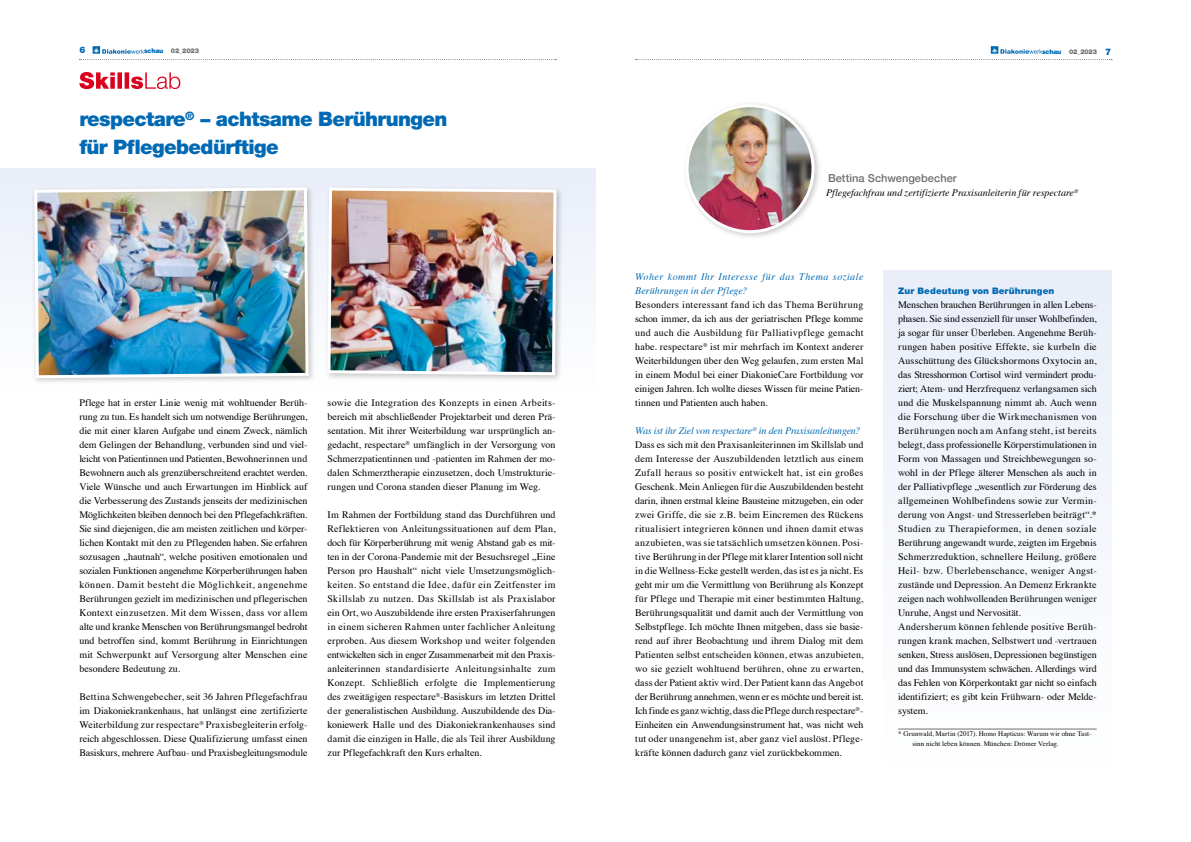
<style>
.page{position:relative;width:1191px;height:842px;background:#fff}
.page>*{position:absolute;margin:0;border:0;box-sizing:border-box;transform-origin:0 0}
.t1{font:900 20px/28px "Helvetica Neue LT Pro";letter-spacing:-.03em;color:#0069b4}
.t2{font:500 11px "Helvetica Neue";letter-spacing:.005em;color:#6f6f6e}
.t3{font:10px/14px "Times";letter-spacing:.005em;color:#000;text-align:justify}
.t4{font:italic 10px/14px "Times";letter-spacing:.04em;color:#0069b4}
.t5{font:italic 10px "Times";letter-spacing:-.01em;color:#000}
.t6{font:900 9px "Helvetica Neue LT Pro";letter-spacing:.015em;color:#0069b4}
.t7{font:7px/10px "Times";letter-spacing:.01em;color:#000}
.t8{font:900 6.5px "Helvetica Neue LT Pro";letter-spacing:-.03em;color:#6f6f6e}
.s1{color:#0069b4}
.s2{font-size:9px;color:#0069b4}
.s3{font-style:italic;color:#0069b4}
</style>
<div class="page">
<svg style="left:79px;top:46px;width:477px;height:14px"></svg>
<svg style="left:635px;top:46px;width:477px;height:14px"></svg>
<svg style="left:79px;top:72px;width:101px;height:17px"></svg>
<div style="left:0;top:168px;width:595px;height:224px;background:linear-gradient(to right,#eff3fa,#f2f5fb)"></div>
<div style="left:883px;top:270px;width:228px;height:493px;background:#f3f6fb"></div>
<hr style="left:898px;top:729px;width:198px;height:1px;background:#6f6f6e">
<div style="left:682px;top:101px;width:139px;height:139px;background:#000;opacity:.21"></div>
<img style="left:687px;top:106px;width:126px;height:126px;border-radius:63px">
<div style="left:685px;top:104px;width:129px;height:129px;border:3px solid #fff;border-radius:50%"></div>
<div style="left:31px;top:184px;width:285px;height:201px;background:#000;opacity:.21"></div>
<img style="left:33px;top:186px;width:277px;height:194px">
<div style="left:324px;top:184px;width:240px;height:198px;background:#000;opacity:.21"></div>
<img style="left:326px;top:186px;width:232px;height:191px">
<p class="t6" style="left:79px;top:45px;width:8px">6</p>
<p class="t8" style="left:144px;top:47px;width:56px"><span class="s1">schau</span> 02_2023</p>
<p class="t8" style="left:1042px;top:48px;width:70px"><span class="s1">schau</span> 02_2023 <span class="s2">7</span></p>
<h1 class="t1" style="left:79px;top:105px;width:369px">respectare<sup>®</sup> – achtsame Berührungen für Pflegebedürftige</h1>
<p class="t3" style="left:79px;top:395px;width:230px">Pflege hat in erster Linie wenig mit wohltuender Berüh&shy;rung zu tun. Es handelt sich um notwendige Berührungen, die mit einer klaren Aufgabe und einem Zweck, nämlich dem Gelingen der Behandlung, verbunden sind und viel&shy;leicht von Patientinnen und Patienten, Bewohnerinnen und Bewohnern auch als grenzüberschreitend erachtet werden.<br>Viele Wünsche und auch Erwartungen im Hinblick auf die Verbesserung des Zustands jenseits der medizinischen Möglichkeiten bleiben dennoch bei den Pflegefachkräften.<br>Sie sind diejenigen, die am meisten zeitlichen und körper&shy;lichen Kontakt mit den zu Pflegenden haben. Sie erfahren sozusagen „hautnah“, welche positiven emotionalen und sozialen Funktionen angenehme Körperberührungen haben können. Damit besteht die Möglichkeit, angenehme Berührungen gezielt im medizinischen und pflegerischen Kontext einzusetzen. Mit dem Wissen, dass vor allem alte und kranke Menschen von Berührungsmangel bedroht und betroffen sind, kommt Berührung in Einrichtungen mit Schwerpunkt auf Versorgung alter Menschen eine besondere Bedeutung zu.</p>
<p class="t3" style="left:79px;top:689px;width:230px">Bettina Schwengebecher, seit 36 Jahren Pflegefachfrau im Diakoniekrankenhaus, hat unlängst eine zertifizierte Weiterbildung zur respectare<sup>®</sup> Praxisbegleiterin erfolg&shy;reich abgeschlossen. Diese Qualifizierung umfasst einen Basiskurs, mehrere Aufbau- und Praxisbegleitungsmodule</p>
<p class="t3" style="left:327px;top:395px;width:230px">sowie die Integration des Konzepts in einen Arbeits&shy;bereich mit abschließender Projektarbeit und deren Prä&shy;sentation. Mit ihrer Weiterbildung war ursprünglich an&shy;gedacht, respectare<sup>®</sup> umfänglich in der Versorgung von Schmerzpatientinnen und -patienten im Rahmen der mo&shy;dalen Schmerztherapie einzusetzen, doch Umstrukturie&shy;rungen und Corona standen dieser Planung im Weg.</p>
<p class="t3" style="left:327px;top:507px;width:230px">Im Rahmen der Fortbildung stand das Durchführen und Reflektieren von Anleitungssituationen auf dem Plan, doch für Körperberührung mit wenig Abstand gab es mit&shy;ten in der Corona-Pandemie mit der Besuchsregel „Eine Person pro Haushalt“ nicht viele Umsetzungsmöglich&shy;keiten. So entstand die Idee, dafür ein Zeitfenster im Skillslab zu nutzen. Das Skillslab ist als Praxislabor ein Ort, wo Auszubildende ihre ersten Praxiserfahrungen in einem sicheren Rahmen unter fachlicher Anleitung erproben. Aus diesem Workshop und weiter folgenden entwickelten sich in enger Zusammenarbeit mit den Praxis&shy;anleiterinnen standardisierte Anleitungsinhalte zum Konzept. Schließlich erfolgte die Implementierung des zweitägigen respectare<sup>®</sup>-Basiskurs im letzten Drittel der generalistischen Ausbildung. Auszubildende des Dia&shy;koniewerk Halle und des Diakoniekrankenhauses sind damit die einzigen in Halle, die als Teil ihrer Ausbildung zur Pflegefachkraft den Kurs erhalten.</p>
<p class="t2" style="left:828px;top:169px;width:130px">Bettina Schwengebecher</p>
<p class="t5" style="left:826px;top:184px;width:254px">Pflegefachfrau und zertifizierte Praxisanleiterin für respectare<sup>®</sup></p>
<p class="t4" style="left:635px;top:269px;width:230px">Woher kommt Ihr Interesse für das Thema soziale<br>Berührungen in der Pflege?</p>
<p class="t3" style="left:635px;top:297px;width:230px">Besonders interessant fand ich das Thema Berührung schon immer, da ich aus der geriatrischen Pflege komme und auch die Ausbildung für Palliativpflege gemacht habe. respectare<sup>®</sup> ist mir mehrfach im Kontext anderer Weiterbildungen über den Weg gelaufen, zum ersten Mal in einem Modul bei einer DiakonieCare Fortbildung vor einigen Jahren. Ich wollte dieses Wissen für meine Patien&shy;tinnen und Patienten auch haben.</p>
<p class="t3" style="left:635px;top:423px;width:230px;text-align:left"><span class="s3">Was ist ihr Ziel von respectare</span><sup>®</sup> <span class="s3">in den Praxisanleitungen?<br></span>Dass es sich mit den Praxisanleiterinnen im Skillslab und dem Interesse der Auszubildenden letztlich aus einem Zufall heraus so positiv entwickelt hat, ist ein großes Geschenk. Mein Anliegen für die Auszubildenden besteht darin, ihnen erstmal kleine Bausteine mitzugeben, ein oder zwei Griffe, die sie z.B. beim Eincremen des Rückens ritualisiert integrieren können und ihnen damit etwas anzubieten, was sie tatsächlich umsetzen können. Posi&shy;tive Berührung in der Pflege mit klarer Intention soll nicht in die Wellness-Ecke gestellt werden, das ist es ja nicht. Es geht mir um die Vermittlung von Berührung als Konzept für Pflege und Therapie mit einer bestimmten Haltung, Berührungsqualität und damit auch der Vermittlung von Selbstpflege. Ich möchte Ihnen mitgeben, dass sie basie&shy;rend auf ihrer Beobachtung und ihrem Dialog mit dem Patienten selbst entscheiden können, etwas anzubieten, wo sie gezielt wohltuend berühren, ohne zu erwarten, dass der Patient aktiv wird. Der Patient kann das Angebot der Berührung annehmen, wenn er es möchte und bereit ist.<br>Ich finde es ganz wichtig, dass die Pflege durch respectare<sup>®</sup>- Einheiten ein Anwendungsinstrument hat, was nicht weh tut oder unangenehm ist, aber ganz viel auslöst. Pflege&shy;kräfte können dadurch ganz viel zurückbekommen.</p>
<p class="t6" style="left:898px;top:286px;width:158px">Zur Bedeutung von Berührungen</p>
<p class="t3" style="left:898px;top:297px;width:200px;text-align:left">Menschen brauchen Berührungen in allen Lebens&shy;phasen. Sie sind essenziell für unser Wohlbefinden, ja sogar für unser Überleben. Angenehme Berüh&shy;rungen haben positive Effekte, sie kurbeln die Ausschüttung des Glückshormons Oxytocin an, das Stresshormon Cortisol wird vermindert produ&shy;ziert; Atem- und Herzfrequenz verlangsamen sich und die Muskelspannung nimmt ab. Auch wenn die Forschung über die Wirkmechanismen von Berührungen noch am Anfang steht, ist bereits belegt, dass professionelle Körperstimulationen in Form von Massagen und Streichbewegungen so&shy;wohl in der Pflege älterer Menschen als auch in der Palliativpflege „wesentlich zur Förderung des allgemeinen Wohlbefindens sowie zur Vermin&shy;derung von Angst- und Stresserleben beiträgt“.* Studien zu Therapieformen, in denen soziale Berührung angewandt wurde, zeigten im Ergebnis Schmerzreduktion, schnellere Heilung, größere Heil- bzw. Überlebenschance, weniger Angst&shy;zustände und Depression. An Demenz Erkrankte zeigen nach wohlwollenden Berührungen weniger Unruhe, Angst und Nervosität.<br>Andersherum können fehlende positive Berüh&shy;rungen krank machen, Selbstwert und -vertrauen senken, Stress auslösen, Depressionen begünstigen und das Immunsystem schwächen. Allerdings wird das Fehlen von Körperkontakt gar nicht so einfach identifiziert; es gibt kein Frühwarn- oder Melde&shy;system.</p>
<p class="t7" style="left:912px;top:728px;width:181px;text-indent:-14px">* Grunwald, Martin (2017). Homo Hapticus: Warum wir ohne Tast&shy;sinn nicht leben können. München: Drömer Verlag.</p>
</div>
